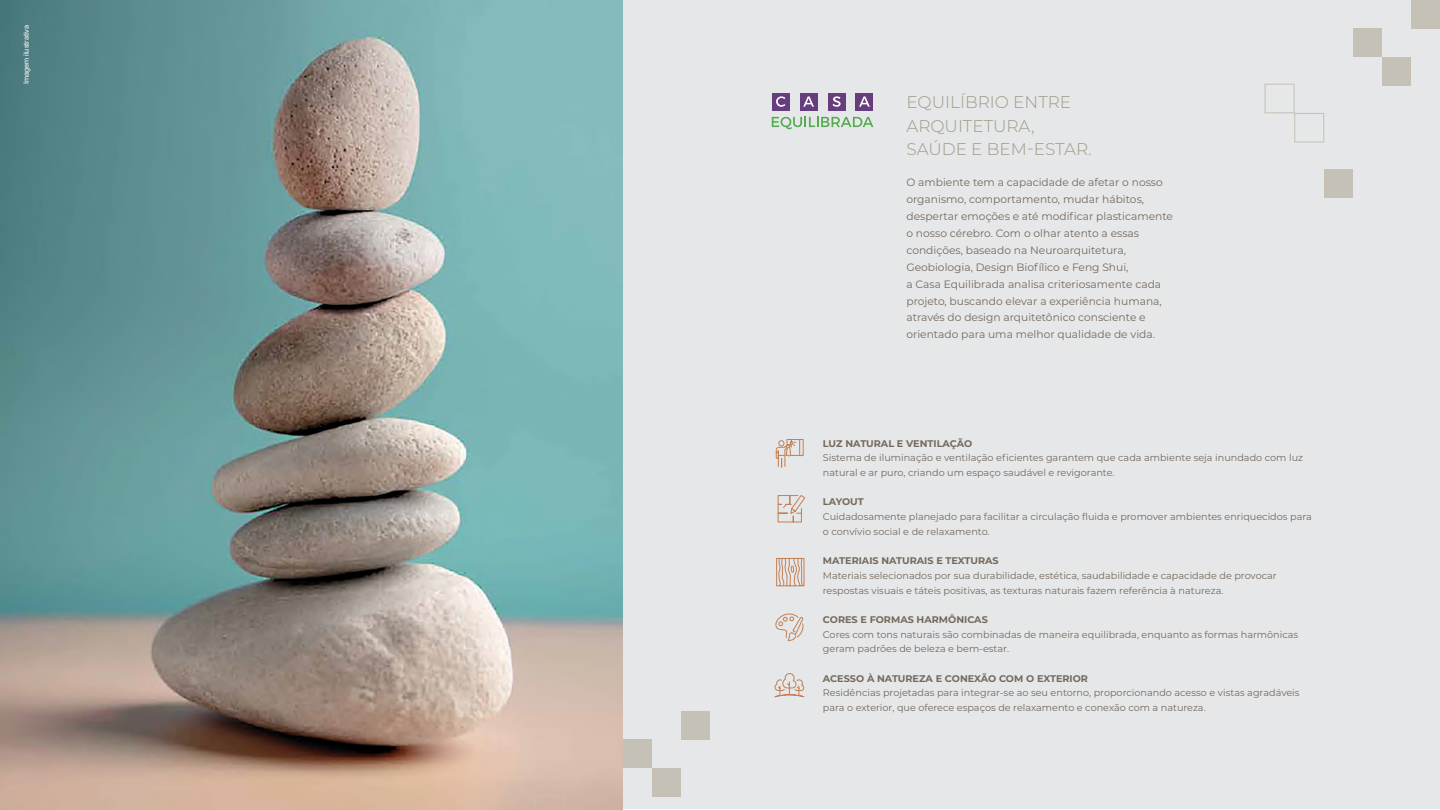
<style>
.page{position:relative;width:1440px;height:810px;background:#fff}
.page>*{position:absolute;margin:0;border:0;box-sizing:border-box;transform-origin:0 0}
.t1{font:300 16.88px/23.5px "Montserrat";color:#9f9b87}
.t2{font:10.65px/17px "Montserrat";color:#75695c}
.t3{font:9.68px/14.7px "Montserrat";color:#75695c}
.t4{font:700 9.68px "Montserrat";color:#75695c}
.t5{font:7.35px "Arial";color:#fff}
</style>
<div class="page">
<div style="left:603px;top:0;width:837px;height:808px;background:#e5e7e9"></div>
<svg style="left:772px;top:117px;width:101px;height:12px"></svg>
<div style="left:772px;top:93px;width:18px;height:18px;background:#663d7d"></div>
<div style="left:855px;top:93px;width:18px;height:18px;background:#663d7d"></div>
<div style="left:828px;top:93px;width:18px;height:18px;background:#663d7d"></div>
<div style="left:800px;top:93px;width:18px;height:18px;background:#663d7d"></div>
<svg style="left:776px;top:96px;width:9px;height:11px"></svg>
<svg style="left:803px;top:96px;width:11px;height:11px"></svg>
<svg style="left:833px;top:96px;width:8px;height:11px"></svg>
<svg style="left:859px;top:96px;width:11px;height:11px"></svg>
<svg style="left:776px;top:439px;width:28px;height:29px"></svg>
<svg style="left:777px;top:495px;width:28px;height:28px"></svg>
<svg style="left:776px;top:558px;width:29px;height:29px"></svg>
<svg style="left:775px;top:613px;width:29px;height:28px"></svg>
<svg style="left:774px;top:673px;width:31px;height:25px"></svg>
<img style="left:0;top:0;width:622px;height:810px">
<div style="left:623px;top:740px;width:29px;height:28px;background:#c5c1b6"></div>
<div style="left:681px;top:711px;width:29px;height:29px;background:#c5c1b6"></div>
<div style="left:652px;top:768px;width:29px;height:29px;background:#c5c1b6"></div>
<svg style="left:534px;top:795px;width:30px;height:15px"></svg>
<div style="left:1294px;top:113px;width:30px;height:29px;border:1px solid #c5c1b6"></div>
<div style="left:1324px;top:169px;width:29px;height:29px;background:#c5c1b6"></div>
<div style="left:1353px;top:28px;width:29px;height:29px;background:#c5c1b6"></div>
<div style="left:1411px;top:0;width:29px;height:28px;background:#c5c1b6"></div>
<div style="left:1382px;top:57px;width:29px;height:28px;background:#c5c1b6"></div>
<div style="left:1265px;top:84px;width:29px;height:29px;border:1px solid #c5c1b6"></div>
<p class="t5" style="left:21px;top:84px;width:61px;rotate:-90deg">Imagem ilustrativa</p>
<h1 class="t1" style="left:906px;top:90px;width:187px">EQUILÍBRIO ENTRE<br>ARQUITETURA,<br>SAÚDE E BEM-ESTAR.</h1>
<p class="t2" style="left:906px;top:173px;width:268px">O ambiente tem a capacidade de afetar o nosso organismo, comportamento, mudar hábitos, despertar emoções e até modificar plasticamente o nosso cérebro. Com o olhar atento a essas condições, baseado na Neuroarquitetura, Geobiologia, Design Biofílico e Feng Shui,<br>a Casa Equilibrada analisa criteriosamente cada projeto, buscando elevar a experiência humana, através do design arquitetônico consciente e orientado para uma melhor qualidade de vida.</p>
<p class="t4" style="left:823px;top:436px;width:151px">LUZ NATURAL E VENTILAÇÃO</p>
<p class="t3" style="left:823px;top:450px;width:482px">Sistema de iluminação e ventilação eficientes garantem que cada ambiente seja inundado com luz natural e ar puro, criando um espaço saudável e revigorante.</p>
<p class="t4" style="left:823px;top:495px;width:42px">LAYOUT</p>
<p class="t3" style="left:823px;top:509px;width:491px">Cuidadosamente planejado para facilitar a circulação fluida e promover ambientes enriquecidos para o convívio social e de relaxamento.</p>
<p class="t4" style="left:823px;top:554px;width:177px">MATERIAIS NATURAIS E TEXTURAS</p>
<p class="t3" style="left:823px;top:568px;width:455px">Materiais selecionados por sua durabilidade, estética, saudabilidade e capacidade de provocar respostas visuais e táteis positivas, as texturas naturais fazem referência à natureza.</p>
<p class="t4" style="left:823px;top:613px;width:166px">CORES E FORMAS HARMÔNICAS</p>
<p class="t3" style="left:823px;top:627px;width:477px">Cores com tons naturais são combinadas de maneira equilibrada, enquanto as formas harmônicas geram padrões de beleza e bem-estar.</p>
<p class="t4" style="left:823px;top:671px;width:267px">ACESSO À NATUREZA E CONEXÃO COM O EXTERIOR</p>
<p class="t3" style="left:823px;top:685px;width:478px">Residências projetadas para integrar-se ao seu entorno, proporcionando acesso e vistas agradáveis para o exterior, que oferece espaços de relaxamento e conexão com a natureza.</p>
</div>
